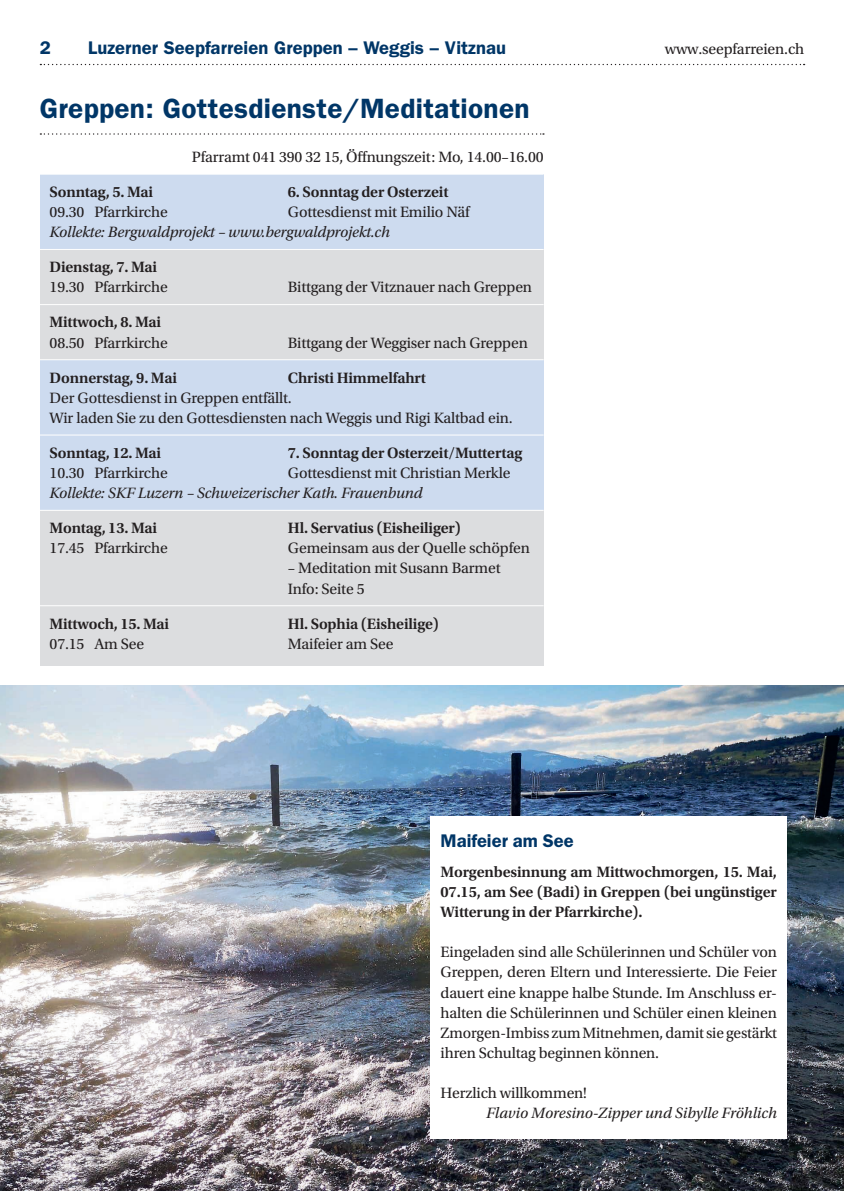
<style>
.page{position:relative;width:844px;height:1191px;background:#fff}
.page>*{position:absolute;margin:0;border:0;box-sizing:border-box;transform-origin:0 0}
.t1{font:600 28px "ITC Franklin Gothic Std";letter-spacing:.01em;color:#003667}
.t2{font:600 18.38px "ITC Franklin Gothic Std";letter-spacing:.005em;color:#003667}
.t3{font:15.75px/20.1px "Utopia Std";letter-spacing:-.01em;color:#231f20}
.t4{font:600 15.75px/20.1px "Utopia Std";letter-spacing:-.01em;color:#231f20;text-align:justify}
.t5{font:italic 15.75px "Utopia Std";letter-spacing:-.01em;color:#231f20}
</style>
<div class="page">
<svg style="left:40px;top:64px;width:764px;height:1px"></svg>
<img style="left:0;top:685px;width:843px;height:506px">
<div style="left:40px;top:174px;width:503px;height:491px;background:#dcdddf"></div>
<svg style="left:40px;top:133px;width:504px;height:2px"></svg>
<div style="left:40px;top:174px;width:503px;height:35px;background:#cddbef"></div>
<hr style="left:40px;top:174px;width:503px;height:1px;background:#fff">
<div style="left:40px;top:198px;width:503px;height:31px;background:#cddbef"></div>
<div style="left:40px;top:218px;width:503px;height:31px;background:#cddbef"></div>
<hr style="left:40px;top:249px;width:503px;height:1px;background:#fff">
<hr style="left:40px;top:304px;width:503px;height:1px;background:#fff">
<div style="left:40px;top:360px;width:503px;height:34px;background:#cddbef"></div>
<hr style="left:40px;top:359px;width:503px;height:1px;background:#fff">
<div style="left:40px;top:384px;width:503px;height:30px;background:#cddbef"></div>
<div style="left:40px;top:404px;width:503px;height:30px;background:#cddbef"></div>
<div style="left:40px;top:435px;width:503px;height:34px;background:#cddbef"></div>
<hr style="left:40px;top:434px;width:503px;height:1px;background:#fff">
<div style="left:40px;top:459px;width:503px;height:30px;background:#cddbef"></div>
<div style="left:40px;top:479px;width:503px;height:31px;background:#cddbef"></div>
<hr style="left:40px;top:510px;width:503px;height:1px;background:#fff">
<hr style="left:40px;top:605px;width:503px;height:1px;background:#fff">
<div style="left:430px;top:816px;width:356px;height:322px;background:#fff"></div>
<p class="t2" style="left:40px;top:37px;width:13px">2</p>
<p class="t2" style="left:88px;top:37px;width:419px">Luzerner Seepfarreien Greppen – Weggis – Vitznau</p>
<p class="t3" style="left:664px;top:39px;width:141px">www.seepfarreien.ch</p>
<h1 class="t1" style="left:40px;top:92px;width:491px">Greppen: Gottesdienste/Meditationen</h1>
<p class="t3" style="left:192px;top:147px;width:353px">Pfarramt 041 390 32 15, Öffnungszeit: Mo, 14.00–16.00</p>
<p class="t4" style="left:50px;top:182px;width:105px">Sonntag, 5. Mai</p>
<p class="t4" style="left:288px;top:182px;width:162px">6. Sonntag der Osterzeit</p>
<p class="t3" style="left:50px;top:202px;width:119px">09.30 Pfarrkirche</p>
<p class="t3" style="left:288px;top:202px;width:183px">Gottesdienst mit Emilio Näf</p>
<p class="t5" style="left:50px;top:223px;width:341px">Kollekte: Bergwaldprojekt – www.bergwaldprojekt.ch</p>
<p class="t4" style="left:50px;top:257px;width:109px">Dienstag, 7. Mai</p>
<p class="t3" style="left:50px;top:277px;width:119px">19.30 Pfarrkirche</p>
<p class="t3" style="left:288px;top:277px;width:246px">Bittgang der Vitznauer nach Greppen</p>
<p class="t4" style="left:50px;top:312px;width:113px">Mittwoch, 8. Mai</p>
<p class="t3" style="left:50px;top:333px;width:119px">08.50 Pfarrkirche</p>
<p class="t3" style="left:288px;top:333px;width:241px">Bittgang der Weggiser nach Greppen</p>
<p class="t4" style="left:50px;top:367px;width:129px">Donnerstag, 9. Mai</p>
<p class="t4" style="left:288px;top:367px;width:140px">Christi Himmelfahrt</p>
<p class="t3" style="left:50px;top:388px;width:464px">Der Gottesdienst in Greppen entfällt.<br>Wir laden Sie zu den Gottesdiensten nach Weggis und Rigi Kaltbad ein.</p>
<p class="t4" style="left:50px;top:443px;width:113px">Sonntag, 12. Mai</p>
<p class="t4" style="left:288px;top:443px;width:236px">7. Sonntag der Osterzeit/Muttertag</p>
<p class="t3" style="left:50px;top:463px;width:119px">10.30 Pfarrkirche</p>
<p class="t3" style="left:288px;top:463px;width:224px">Gottesdienst mit Christian Merkle</p>
<p class="t5" style="left:50px;top:484px;width:374px">Kollekte: SKF Luzern – Schweizerischer Kath. Frauenbund</p>
<p class="t4" style="left:50px;top:518px;width:109px">Montag, 13. Mai</p>
<p class="t4" style="left:288px;top:518px;width:174px">Hl. Servatius (Eisheiliger)</p>
<p class="t3" style="left:50px;top:538px;width:119px">17.45 Pfarrkirche</p>
<p class="t3" style="left:288px;top:538px;width:243px">Gemeinsam aus der Quelle schöpfen</p>
<p class="t3" style="left:288px;top:558px;width:214px">– Meditation mit Susann Barmet<br>Info: Seite 5</p>
<p class="t4" style="left:50px;top:613px;width:121px">Mittwoch, 15. Mai</p>
<p class="t4" style="left:288px;top:613px;width:153px">Hl. Sophia (Eisheilige)</p>
<p class="t3" style="left:50px;top:634px;width:96px">07.15 Am See</p>
<p class="t3" style="left:288px;top:634px;width:107px">Maifeier am See</p>
<p class="t2" style="left:440px;top:829px;width:135px">Maifeier am See</p>
<p class="t4" style="left:440px;top:861px;width:338px">Morgenbesinnung am Mittwochmorgen, 15. Mai, 07.15, am See (Badi) in Greppen (bei ungünstiger Witterung in der Pfarrkirche).</p>
<p class="t3" style="left:440px;top:942px;width:338px;text-align:justify">Eingeladen sind alle Schülerinnen und Schüler von Greppen, deren Eltern und Interessierte. Die Feier dauert eine knappe halbe Stunde. Im Anschluss er&shy;halten die Schülerinnen und Schüler einen kleinen Zmorgen-Imbiss zum Mitnehmen, damit sie gestärkt ihren Schultag beginnen können.</p>
<p class="t3" style="left:440px;top:1083px;width:148px">Herzlich willkommen!</p>
<p class="t5" style="left:486px;top:1104px;width:292px">Flavio Moresino-Zipper und Sibylle Fröhlich</p>
</div>
